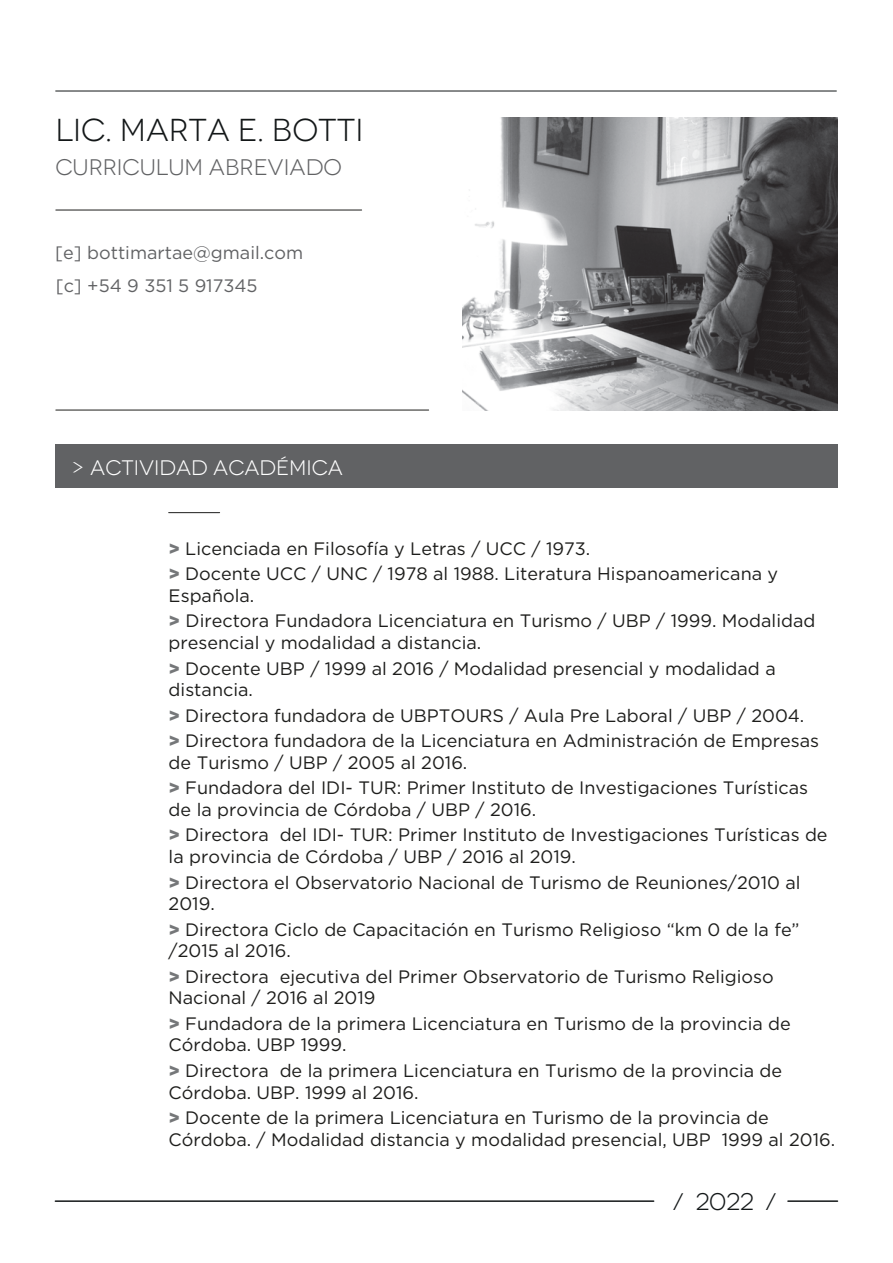
<style>
.page{position:relative;width:893px;height:1263px;background:#fff}
.page>*{position:absolute;margin:0;border:0;box-sizing:border-box;transform-origin:0 0}
.t1{font:31.65px "Novecentowide";color:#131718}
.t2{font:24px "Novecentowide";color:#131718}
.t3{font:22.5px "Novecentowide";color:#616264}
.t4{font:21px "Novecentowide";color:#fff}
.t5{font:18px/25.5px "Gotham";color:#1d1d1b}
.t6{font:18px/33px "Gotham";color:#616264}
.s1{font-weight:900;color:#757779}
</style>
<div class="page">
<img style="left:462px;top:117px;width:375px;height:293px">
<div style="left:55px;top:444px;width:782px;height:44px;background:#616264"></div>
<hr style="left:55px;top:91px;width:782px;height:1px;background:#131718">
<hr style="left:169px;top:512px;width:51px;height:1px;background:#1d1d1b">
<hr style="left:55px;top:1200px;width:599px;height:2px;background:#131718">
<hr style="left:788px;top:1200px;width:49px;height:2px;background:#131718">
<hr style="left:56px;top:210px;width:306px;height:1px;background:#1d1d1b">
<hr style="left:56px;top:410px;width:373px;height:1px;background:#1d1d1b">
<h1 class="t1" style="left:55px;top:111px;width:310px">LIC. MARTA E. BOTTI</h1>
<p class="t3" style="left:55px;top:154px;width:288px">CURRICULUM ABREVIADO</p>
<p class="t6" style="left:55px;top:236px;width:249px">[e] bottimartae@gmail.com [c] +54 9 351 5 917345</p>
<p class="t4" style="left:70px;top:455px;width:274px">&gt; ACTIVIDAD ACADÉMICA</p>
<p class="t5" style="left:169px;top:535px;width:611px"><span class="s1">&gt;</span> Licenciada en Filosofía y Letras / UCC / 1973.<br><span class="s1">&gt;</span> Docente UCC / UNC / 1978 al 1988. Literatura Hispanoamericana y</p>
<p class="t5" style="left:169px;top:582px;width:648px">Española.<br><span class="s1">&gt;</span> Directora Fundadora Licenciatura en Turismo / UBP / 1999. Modalidad</p>
<p class="t5" style="left:169px;top:630px;width:609px">presencial y modalidad a distancia.<br><span class="s1">&gt;</span> Docente UBP / 1999 al 2016 / Modalidad presencial y modalidad a</p>
<p class="t5" style="left:169px;top:677px;width:652px">distancia.<br><span class="s1">&gt;</span> Directora fundadora de UBPTOURS / Aula Pre Laboral / UBP / 2004. <span class="s1">&gt;</span> Directora fundadora de la Licenciatura en Administración de Empresas</p>
<p class="t5" style="left:169px;top:749px;width:641px">de Turismo / UBP / 2005 al 2016.<br><span class="s1">&gt;</span> Fundadora del IDI- TUR: Primer Instituto de Investigaciones Turísticas</p>
<p class="t5" style="left:169px;top:796px;width:660px">de la provincia de Córdoba / UBP / 2016.<br><span class="s1">&gt;</span> Directora del IDI- TUR: Primer Instituto de Investigaciones Turísticas de</p>
<p class="t5" style="left:169px;top:843px;width:633px">la provincia de Córdoba / UBP / 2016 al 2019.<br><span class="s1">&gt;</span> Directora el Observatorio Nacional de Turismo de Reuniones/2010 al</p>
<p class="t5" style="left:169px;top:891px;width:632px">2019.<br><span class="s1">&gt;</span> Directora Ciclo de Capacitación en Turismo Religioso “km 0 de la fe”</p>
<p class="t5" style="left:169px;top:938px;width:607px">/2015 al 2016.<br><span class="s1">&gt;</span> Directora ejecutiva del Primer Observatorio de Turismo Religioso</p>
<p class="t5" style="left:169px;top:985px;width:624px">Nacional / 2016 al 2019<br><span class="s1">&gt;</span> Fundadora de la primera Licenciatura en Turismo de la provincia de</p>
<p class="t5" style="left:169px;top:1032px;width:615px">Córdoba. UBP 1999.<br><span class="s1">&gt;</span> Directora de la primera Licenciatura en Turismo de la provincia de</p>
<p class="t5" style="left:169px;top:1079px;width:602px">Córdoba. UBP. 1999 al 2016.<br><span class="s1">&gt;</span> Docente de la primera Licenciatura en Turismo de la provincia de</p>
<p class="t5" style="left:169px;top:1126px;width:668px">Córdoba. / Modalidad distancia y modalidad presencial, UBP 1999 al 2016.</p>
<h2 class="t2" style="left:673px;top:1187px;width:105px">/ 2022 /</h2>
</div>
